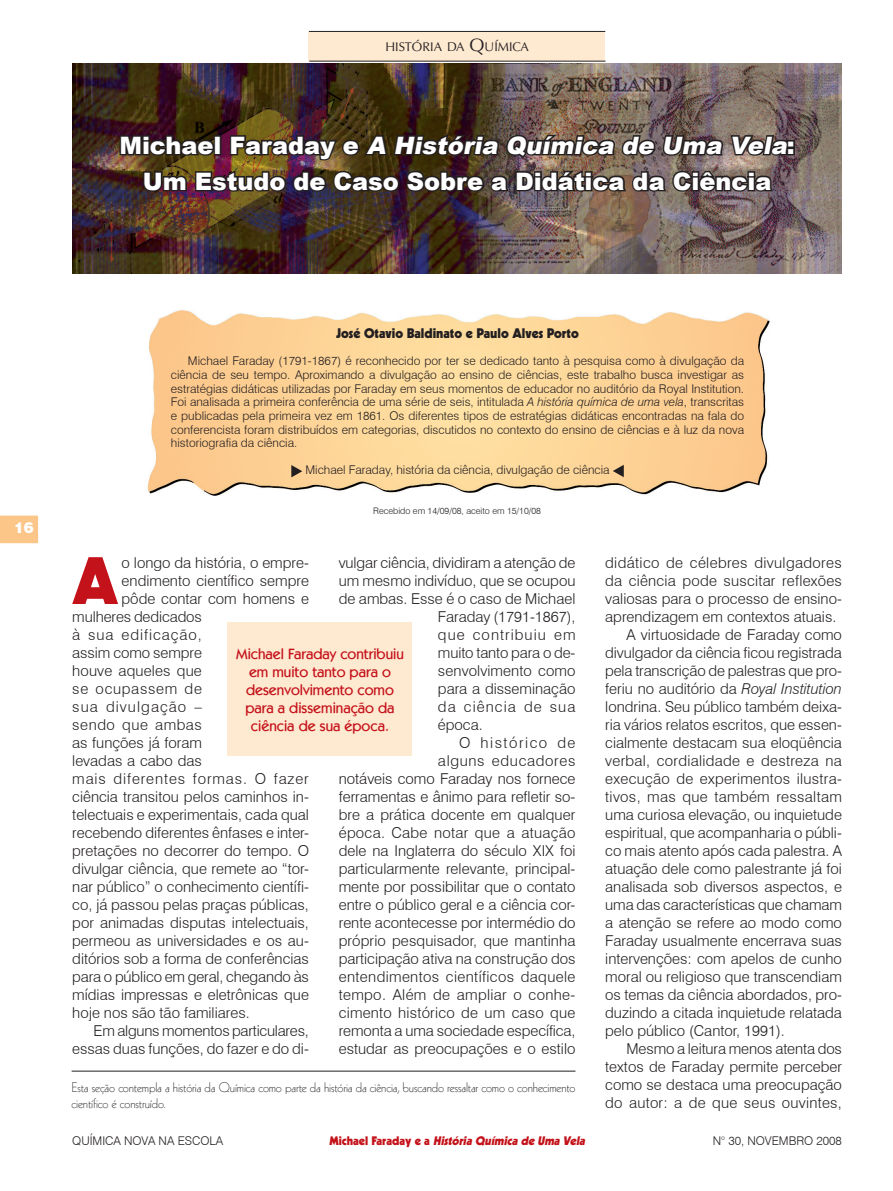
<style>
.page{position:relative;width:893px;height:1191px;background:#fff}
.page>*{position:absolute;margin:0;border:0;box-sizing:border-box;transform-origin:0 0}
.Normal_1º_Parágrafo{font:900 64.95px "Kabel";color:#c4121a}
.Título{font:900 24px/36px "Arial";color:#fff;text-align:center}
.Normal_1º_Parágrafo-2{font:300 15px/18px "Swiss 721 BT";color:#231f20;text-align:justify}
.Olho{font:500 15px/18px "Kabel IT Cby BT";color:#c4121a;text-align:center}
.Normal_1º_Parágrafo-3{font:300 15px "Swiss 721 BT";letter-spacing:.07em;color:#231f20}
.Normal_1º_Parágrafo-4{font:300 15px "Swiss 721 BT";letter-spacing:.06em;color:#231f20}
.Normal_1º_Parágrafo-5{font:300 15px "Swiss 721 BT";letter-spacing:.065em;color:#231f20}
.Normal_1º_Parágrafo-6{font:300 15px "Swiss 721 BT";letter-spacing:.045em;color:#231f20}
.Normal_1º_Parágrafo-7{font:300 15px "Swiss 721 BT";letter-spacing:.035em;color:#231f20}
.t1{font:900 15px "Swiss 721 BT";color:#fff}
.Rodapé{font:300 13.5px/16.2px "Kabel";letter-spacing:-.01em;color:#231f20}
.Autores{font:900 13.5px "Kabel";color:#231f20}
.t2{font:12.6px "Optima";color:#231f20}
.Resumo{font:300 12px/13.6px "Swiss 721 BT";color:#231f20;text-align:justify}
.Keywords{font:300 12px "Swiss 721 BT";color:#231f20}
.Cabeça{font:italic 900 12px "Kabel";color:#c4121a}
.Recebido{font:300 9px "Swiss 721 BT";color:#231f20}
.s1{font-size:18px}
.s2{font-style:italic}
.s3{font-style:normal}
</style>
<div class="page">
<svg style="left:0;top:515px;width:38px;height:28px"></svg>
<img style="left:72px;top:64px;width:770px;height:210px">
<img style="left:147px;top:310px;width:623px;height:186px">
<div style="left:309px;top:31px;width:296px;height:30px;background:#fee9d1"></div>
<hr style="left:309px;top:61px;width:296px;height:1px;background:#231f20">
<hr style="left:309px;top:31px;width:296px;height:1px;background:#231f20">
<hr style="left:72px;top:1070px;width:503px;height:1px;background:#231f20">
<svg style="left:291px;top:465px;width:11px;height:12px"></svg>
<svg style="left:613px;top:465px;width:11px;height:12px"></svg>
<svg style="left:118px;top:117px;width:100px;height:42px;background:#362317"></svg>
<div style="left:214px;top:135px;width:7px;height:20px;border:3px solid #231f20"></div>
<img style="left:228px;top:131px;width:568px;height:31px">
<svg style="left:142px;top:170px;width:46px;height:24px"></svg>
<img style="left:194px;top:168px;width:581px;height:26px">
<div style="left:227px;top:622px;width:185px;height:133px;background:#fee9d1"></div>
<p class="t2" style="left:385px;top:39px;width:145px">HISTÓRIA DA <span class="s1">Q</span>UÍMICA</p>
<p class="Título" style="left:119px;top:126px;width:677px">M i c h a e l F a ra d ay e <span class="s2">A História Química de Uma Vela</span>:<br>Um Estudo de Caso Sobre a Didática da Ciência</p>
<p class="t1" style="left:14px;top:518px;width:21px">16</p>
<p class="Autores" style="left:336px;top:324px;width:244px">José Otavio Baldinato e Paulo Alves Porto</p>
<p class="Resumo" style="left:171px;top:354px;width:575px;text-indent:17px">Michael Faraday (1791-1867) é reconhecido por ter se dedicado tanto à pesquisa como à divulgação da ciência de seu tempo. Aproximando a divulgação ao ensino de ciências, este trabalho busca investigar as estratégias didáticas utilizadas por Faraday em seus momentos de educador no auditório da Royal Institution.<br>Foi analisada a primeira conferência de uma série de seis, intitulada <span class="s2">A história química de uma vela</span>, transcritas e publicadas pela primeira vez em 1861. Os diferentes tipos de estratégias didáticas encontradas na fala do conferencista foram distribuídos em categorias, discutidos no contexto do ensino de ciências e à luz da nova historiografia da ciência.</p>
<p class="Keywords" style="left:305px;top:463px;width:306px">Michael Faraday, história da ciência, divulgação de ciência</p>
<p class="Recebido" style="left:373px;top:505px;width:169px">Recebido em 14/09/08, aceito em 15/10/08</p>
<p class="Normal_1º_Parágrafo" style="left:72px;top:540px;width:47px">A</p>
<p class="Normal_1º_Parágrafo-2" style="left:122px;top:553px;width:189px">o longo da história, o empre-</p>
<p class="Normal_1º_Parágrafo-2" style="left:339px;top:553px;width:238px">vulgar ciência, dividiram a atenção de</p>
<p class="Normal_1º_Parágrafo-2" style="left:339px;top:571px;width:238px">um mesmo indivíduo, que se ocupou</p>
<p class="Normal_1º_Parágrafo-2" style="left:339px;top:589px;width:238px">de ambas. Esse é o caso de Michael</p>
<p class="Normal_1º_Parágrafo-2" style="left:438px;top:607px;width:139px">Faraday (1791-1867),</p>
<p class="Normal_1º_Parágrafo-3" style="left:438px;top:625px;width:139px">que contribuiu em</p>
<p class="Normal_1º_Parágrafo-2" style="left:438px;top:643px;width:139px">muito tanto para o de-</p>
<p class="Normal_1º_Parágrafo-2" style="left:438px;top:661px;width:139px">senvolvimento como</p>
<p class="Normal_1º_Parágrafo-2" style="left:438px;top:679px;width:139px">para a disseminação</p>
<p class="Normal_1º_Parágrafo-3" style="left:438px;top:697px;width:139px">da ciência de sua</p>
<p class="Normal_1º_Parágrafo-2" style="left:438px;top:715px;width:46px">época.</p>
<p class="Normal_1º_Parágrafo-2" style="left:339px;top:733px;width:238px;text-align:right">O histórico de<br>alguns educadores<br>notáveis como Faraday nos fornece ferramentas e ânimo para refletir so&shy;bre a prática docente em qualquer época. Cabe notar que a atuação dele na Inglaterra do século XIX foi particularmente relevante, principal&shy;mente por possibilitar que o contato entre o público geral e a ciência cor&shy;rente acontecesse por intermédio do próprio pesquisador, que mantinha participação ativa na construção dos entendimentos científicos daquele tempo. Além de ampliar o conhe&shy;cimento histórico de um caso que remonta a uma sociedade específica, estudar as preocupações e o estilo</p>
<p class="Normal_1º_Parágrafo-2" style="left:122px;top:571px;width:189px">endimento científico sempre</p>
<p class="Normal_1º_Parágrafo-2" style="left:122px;top:589px;width:189px">pôde contar com homens e</p>
<p class="Normal_1º_Parágrafo-2" style="left:72px;top:607px;width:131px">mulheres dedicados</p>
<p class="Normal_1º_Parágrafo-5" style="left:72px;top:625px;width:131px">à sua edificação,</p>
<p class="Normal_1º_Parágrafo-2" style="left:72px;top:643px;width:131px">assim como sempre</p>
<p class="Normal_1º_Parágrafo-2" style="left:72px;top:661px;width:131px">houve aqueles que</p>
<p class="Normal_1º_Parágrafo-6" style="left:72px;top:679px;width:131px">se ocupassem de</p>
<p class="Normal_1º_Parágrafo-3" style="left:72px;top:697px;width:131px">sua divulgação –</p>
<p class="Normal_1º_Parágrafo-7" style="left:72px;top:715px;width:131px">sendo que ambas</p>
<p class="Normal_1º_Parágrafo-2" style="left:72px;top:733px;width:131px">as funções já foram</p>
<p class="Normal_1º_Parágrafo-2" style="left:72px;top:751px;width:131px">levadas a cabo das</p>
<p class="Normal_1º_Parágrafo-4" style="left:72px;top:769px;width:238px">mais diferentes formas. O fazer</p>
<p class="Normal_1º_Parágrafo-2" style="left:72px;top:787px;width:238px">ciência transitou pelos caminhos in-</p>
<p class="Normal_1º_Parágrafo-2" style="left:72px;top:805px;width:238px">telectuais e experimentais, cada qual</p>
<p class="Normal_1º_Parágrafo-2" style="left:72px;top:823px;width:238px">recebendo diferentes ênfases e inter-</p>
<p class="Normal_1º_Parágrafo-2" style="left:72px;top:841px;width:238px">pretações no decorrer do tempo. O</p>
<p class="Normal_1º_Parágrafo-2" style="left:72px;top:859px;width:238px">divulgar ciência, que remete ao “tor-</p>
<p class="Normal_1º_Parágrafo-2" style="left:72px;top:877px;width:238px">nar público” o conhecimento científi-</p>
<p class="Normal_1º_Parágrafo-2" style="left:72px;top:895px;width:238px">co, já passou pelas praças públicas,</p>
<p class="Normal_1º_Parágrafo-2" style="left:72px;top:913px;width:238px">por animadas disputas intelectuais,</p>
<p class="Normal_1º_Parágrafo-2" style="left:72px;top:931px;width:238px">permeou as universidades e os au-</p>
<p class="Normal_1º_Parágrafo-2" style="left:72px;top:949px;width:238px">ditórios sob a forma de conferências</p>
<p class="Normal_1º_Parágrafo-2" style="left:72px;top:967px;width:238px">para o público em geral, chegando às</p>
<p class="Normal_1º_Parágrafo-2" style="left:72px;top:985px;width:238px">mídias impressas e eletrônicas que</p>
<p class="Normal_1º_Parágrafo-2" style="left:72px;top:1003px;width:179px">hoje nos são tão familiares.</p>
<p class="Normal_1º_Parágrafo-2" style="left:72px;top:1021px;width:238px;text-align:right">Em alguns momentos particulares, essas duas funções, do fazer e do di-</p>
<p class="Olho" style="left:236px;top:644px;width:169px">Michael Faraday contribuiu em muito tanto para o desenvolvimento como para a disseminação da ciência de sua época.</p>
<p class="Rodapé" style="left:72px;top:1079px;width:505px">Esta seção contempla a história da Química como parte da história da ciência, buscando ressaltar como o conhecimento científico é construído.</p>
<p class="Normal_1º_Parágrafo-2" style="left:605px;top:553px;width:238px">didático de célebres divulgadores da ciência pode suscitar reflexões valiosas para o processo de ensino&shy;aprendizagem em contextos atuais.</p>
<p class="Normal_1º_Parágrafo-2" style="left:605px;top:625px;width:238px;text-indent:21px">A virtuosidade de Faraday como divulgador da ciência ficou registrada pela transcrição de palestras que pro&shy;feriu no auditório da <span class="s2">Royal Institution </span>londrina. Seu público também deixa&shy;ria vários relatos escritos, que essen&shy;cialmente destacam sua eloqüência verbal, cordialidade e destreza na execução de experimentos ilustra&shy;tivos, mas que também ressaltam uma curiosa elevação, ou inquietude espiritual, que acompanharia o públi&shy;co mais atento após cada palestra. A atuação dele como palestrante já foi analisada sob diversos aspectos, e uma das características que chamam a atenção se refere ao modo como Faraday usualmente encerrava suas intervenções: com apelos de cunho moral ou religioso que transcendiam os temas da ciência abordados, pro&shy;duzindo a citada inquietude relatada pelo público (Cantor, 1991).</p>
<p class="Normal_1º_Parágrafo-2" style="left:605px;top:1039px;width:238px;text-indent:21px">Mesmo a leitura menos atenta dos textos de Faraday permite perceber como se destaca uma preocupação do autor: a de que seus ouvintes,</p>
<p class="Resumo" style="left:72px;top:1133px;width:152px">QUÍMICA NOVA NA ESCOLA</p>
<p class="Cabeça" style="left:329px;top:1133px;width:260px"><span class="s3">M i c h a e l Fa r a d a y e a</span> História Química de Uma Vela</p>
<p class="Resumo" style="left:713px;top:1133px;width:131px">N° 30, NOVEMBRO 2008</p>
</div>
